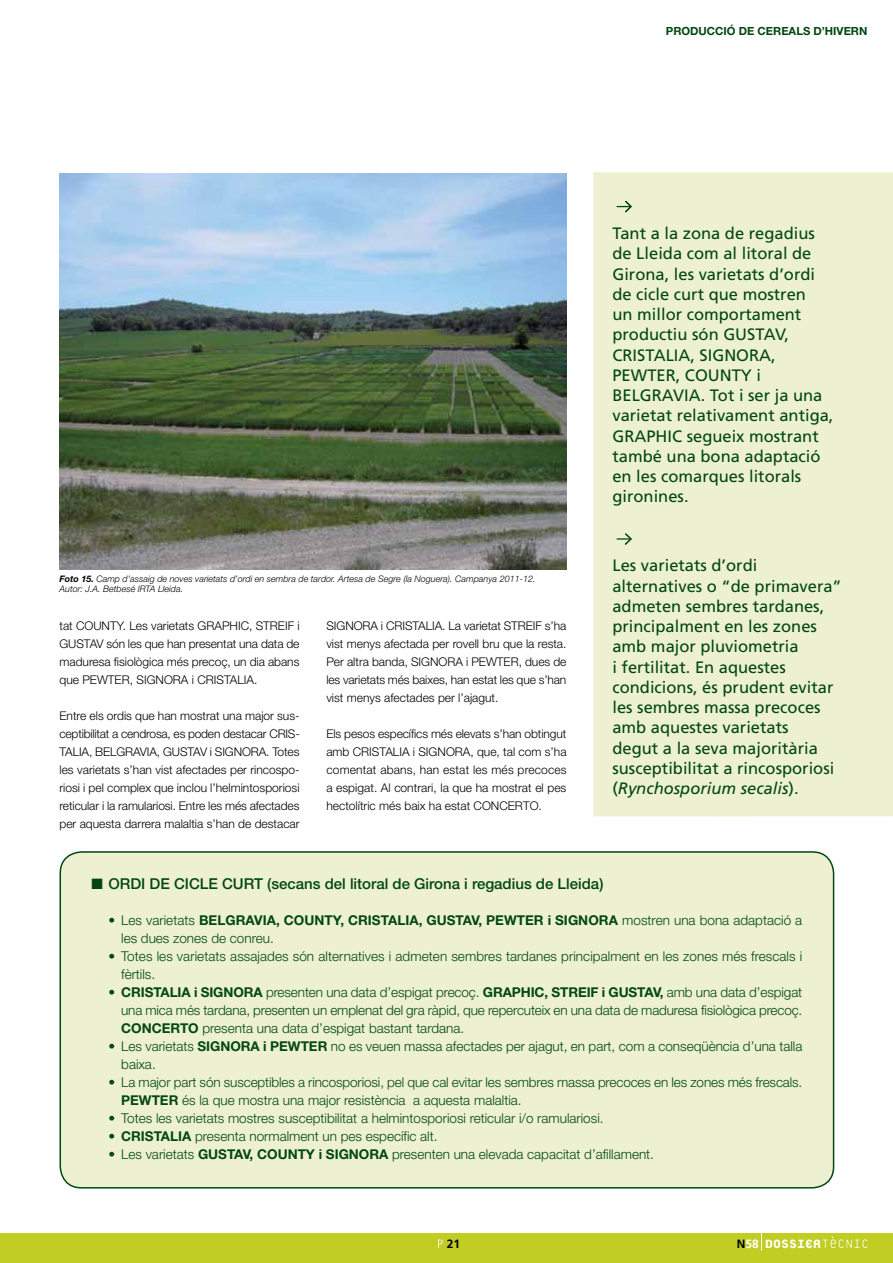
<style>
.page{position:relative;width:893px;height:1263px;background:#fff}
.page>*{position:absolute;margin:0;border:0;box-sizing:border-box;transform-origin:0 0}
.t1{font:800 18px "Platelet";color:#fff;scale:.96 1}
.t2{font:16.5px/20.2px "Frutiger";color:#004712}
.t3{font:500 15px "Helvetica Neue";color:#004712}
.t4{font:300 13.5px/18px "Helvetica Neue";color:#004712}
.t5{font:300 12px/18px "Helvetica Neue LT Pro";color:#000;text-align:justify}
.t6{font:700 12px "Frutiger";color:#000}
.t7{font:700 11.25px "Helvetica Neue LT Pro";color:#004712}
.t8{font:italic 300 9px/9.8px "Helvetica Neue LT Pro";color:#000}
.s1{font-weight:700}
.s2{font-style:italic}
.s3{font-family:"Frutiger";font-weight:700;font-size:12px;color:#000}
.s4{font-family:"Frutiger";font-weight:700;font-size:12px}
</style>
<div class="page">
<div style="left:0;top:1233px;width:893px;height:30px;background:#c2cd23"></div>
<svg style="left:761px;top:1233px;width:1px;height:17px"></svg>
<svg style="left:823px;top:1236px;width:44px;height:12px"></svg>
<svg style="left:438px;top:1239px;width:5px;height:9px"></svg>
<div style="left:60px;top:852px;width:774px;height:336px;background:#eef1d1;border-radius:21px"></div>
<div style="left:60px;top:851px;width:774px;height:337px;border:2px solid #004712;border-radius:21px"></div>
<img style="left:60px;top:173px;width:506px;height:397px">
<div style="left:593px;top:172px;width:300px;height:644px;background:#eef1d1"></div>
<svg style="left:616px;top:201px;width:16px;height:11px"></svg>
<svg style="left:616px;top:533px;width:16px;height:12px"></svg>
<p class="t7" style="left:666px;top:24px;width:203px">PRODUCCIÓ DE CEREALS D’HIVERN</p>
<p class="t8" style="left:60px;top:574px;width:478px"><span class="s1">Foto 15.</span> Camp d’assaig de noves varietats d’ordi en sembra de tardor. Artesa de Segre (la Noguera). Campanya 2011-12.<br>Autor: J.A. Betbesé IRTA Lleida.</p>
<p class="t5" style="left:60px;top:616px;width:242px">tat COUNTY. Les varietats GRAPHIC, STREIF i GUSTAV són les que han presentat una data de maduresa fisiològica més precoç, un dia abans que PEWTER, SIGNORA i CRISTALIA.</p>
<p class="t5" style="left:60px;top:706px;width:242px">Entre els ordis que han mostrat una major sus&shy;ceptibilitat a cendrosa, es poden destacar CRIS-TALIA, BELGRAVIA, GUSTAV i SIGNORA. Totes les varietats s’han vist afectades per rincospo&shy;riosi i pel complex que inclou l’helmintosporiosi reticular i la ramulariosi. Entre les més afectades per aquesta darrera malaltia s’han de destacar</p>
<p class="t5" style="left:326px;top:616px;width:242px">SIGNORA i CRISTALIA. La varietat STREIF s’ha vist menys afectada per rovell bru que la resta.<br>Per altra banda, SIGNORA i PEWTER, dues de les varietats més baixes, han estat les que s’han vist menys afectades per l’ajagut.</p>
<p class="t5" style="left:326px;top:724px;width:242px">Els pesos específics més elevats s’han obtingut amb CRISTALIA i SIGNORA, que, tal com s’ha comentat abans, han estat les més precoces a espigat. Al contrari, la que ha mostrat el pes hectolítric més baix ha estat CONCERTO.</p>
<p class="t2" style="left:612px;top:223px;width:223px">Tant a la zona de regadius de Lleida com al litoral de<br>Girona, les varietats d’ordi de cicle curt que mostren<br>un millor comportament productiu són GUSTAV,<br>CRISTALIA, SIGNORA,<br>PEWTER, COUNTY i<br>BELGRAVIA. Tot i ser ja una varietat relativament antiga,<br>GRAPHIC segueix mostrant també una bona adaptació en les comarques litorals gironines.</p>
<p class="t2" style="left:612px;top:556px;width:231px">Les varietats d’ordi alternatives o “de primavera” admeten sembres tardanes, principalment en les zones amb major pluviometria<br>i fertilitat. En aquestes condicions, és prudent evitar les sembres massa precoces amb aquestes varietats<br>degut a la seva majoritària susceptibilitat a rincosporiosi (<span class="s2">Rynchosporium secalis</span>).</p>
<p class="t3" style="left:91px;top:875px;width:513px">■ ORDI DE CICLE CURT (secans del litoral de Girona i regadius de Lleida)</p>
<p class="t4" style="left:121px;top:911px;width:683px;text-indent:-13px">• Les varietats <span class="s1">BELGRAVIA, COUNTY, CRISTALIA, GUSTAV, PEWTER i SIGNORA</span> mostren una bona adaptació a les dues zones de conreu.</p>
<p class="t4" style="left:121px;top:947px;width:683px;text-indent:-13px">• Totes les varietats assajades són alternatives i admeten sembres tardanes principalment en les zones més frescals i fèrtils.</p>
<p class="t4" style="left:121px;top:983px;width:683px;text-align:justify;text-indent:-13px">• <span class="s1">CRISTALIA i SIGNORA</span> presenten una data d’espigat precoç. <span class="s1">GRAPHIC, STREIF i GUSTAV,</span> amb una data d’espigat una mica més tardana, presenten un emplenat del gra ràpid, que repercuteix en una data de maduresa fisiològica precoç.<br><span class="s1">CONCERTO</span> presenta una data d’espigat bastant tardana.</p>
<p class="t4" style="left:121px;top:1037px;width:683px;text-indent:-13px">• Les varietats <span class="s1">SIGNORA i PEWTER</span> no es veuen massa afectades per ajagut, en part, com a conseqüència d’una talla baixa.</p>
<p class="t4" style="left:121px;top:1073px;width:683px;text-indent:-13px">• La major part són susceptibles a rincosporiosi, pel que cal evitar les sembres massa precoces en les zones més frescals.<br><span class="s1">PEWTER</span> és la que mostra una major resistència a aquesta malaltia.</p>
<p class="t4" style="left:108px;top:1109px;width:497px">• Totes les varietats mostres susceptibilitat a helmintosporiosi reticular i/o ramulariosi.</p>
<p class="t4" style="left:108px;top:1127px;width:331px">• <span class="s1">CRISTALIA</span> presenta normalment un pes específic alt.</p>
<p class="t4" style="left:108px;top:1145px;width:547px">• Les varietats <span class="s1">GUSTAV, COUNTY i SIGNORA</span> presenten una elevada capacitat d’afillament.</p>
<p class="t6" style="left:447px;top:1236px;width:15px">21</p>
<h1 class="t1" style="left:737px;top:1235px;width:89px"><span class="s3">N</span><span class="s4">58</span> DOSSIER</h1>
</div>
